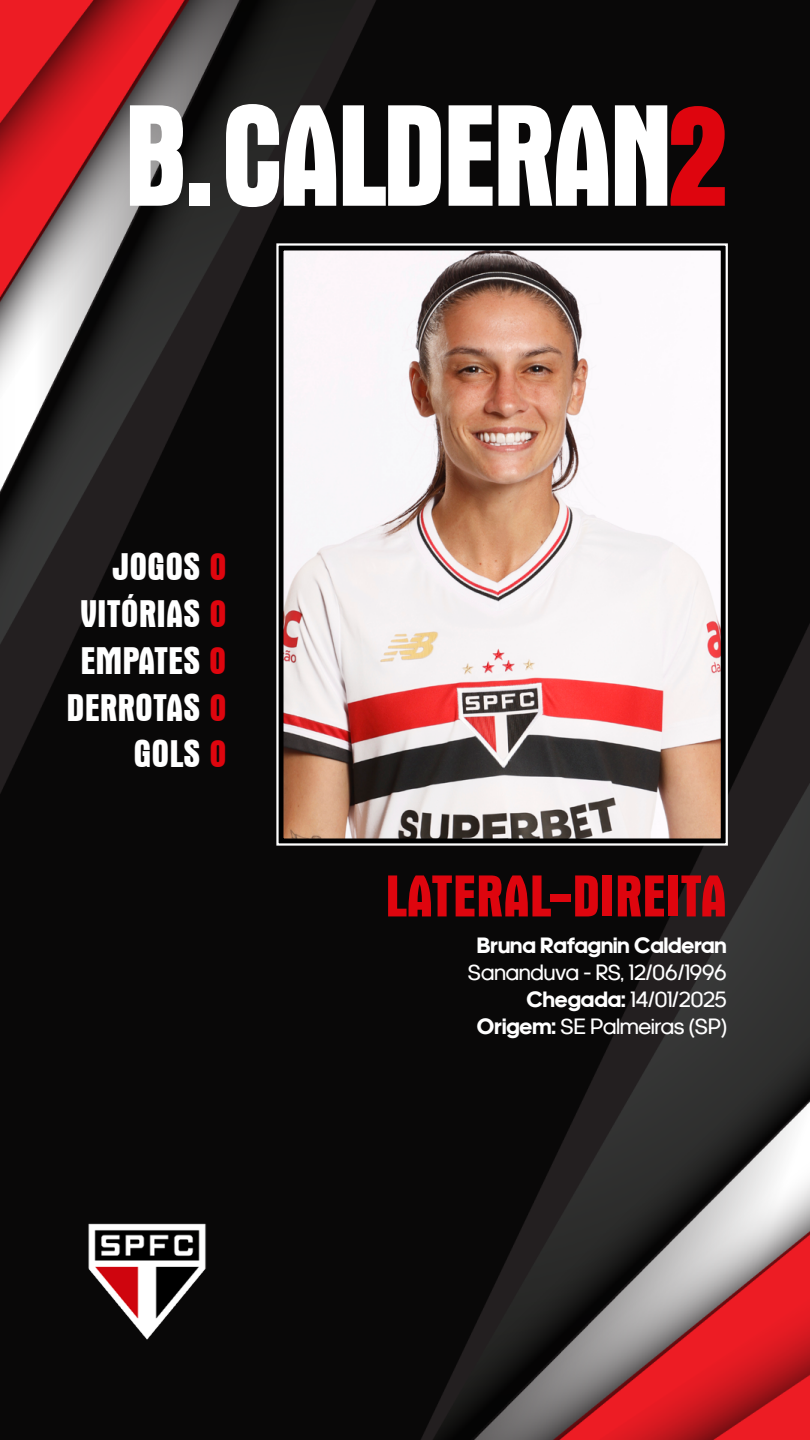
<style>
.page{position:relative;width:810px;height:1440px;background:#fff}
.page>*{position:absolute;margin:0;border:0;box-sizing:border-box;transform-origin:0 0}
.t1{font:700 condensed 147px "Aurora BT";letter-spacing:-.03em;color:#fff;scale:.95 1}
.t2{font:700 condensed 60px "Aurora BT";color:#de050e}
.t3{font:700 condensed 39px/46.8px "Aurora BT";color:#fff;text-align:right}
.t4{font:22.5px/27px "adineue PRO Regular Web";color:#fff;text-align:right}
.t5{font:22.5px "adineue PRO Bold Web";color:#fff}
.s1{color:#de050e}
.s2{font-family:"adineue PRO Bold Web"}
</style>
<div class="page">
<img style="left:0;top:0;width:810px;height:1440px">
<img style="left:285px;top:251px;width:435px;height:586px">
<div style="left:278px;top:244px;width:449px;height:600px;border:6px solid #000"></div>
<div style="left:276px;top:243px;width:452px;height:603px;border:2px solid #fff"></div>
<img style="left:88px;top:1222px;width:118px;height:120px">
<h1 class="t1" style="left:124px;top:72px;width:636px">B.CALDERAN<span class="s1">2</span></h1>
<h3 class="t3" style="left:67px;top:544px;width:161px">JOGOS <span class="s1">0<br></span>VITÓRIAS <span class="s1">0<br></span>EMPATES <span class="s1">0<br></span>DERROTAS <span class="s1">0<br></span>GOLS <span class="s1">0</span></h3>
<h2 class="t2" style="left:385px;top:862px;width:343px">LATERAL-DIREITA</h2>
<p class="t5" style="left:477px;top:932px;width:251px">Bruna Rafagnin Calderan</p>
<p class="t4" style="left:468px;top:959px;width:260px">Sananduva - RS, 12/06/1996<br><span class="s2">Chegada:</span> 14/01/2025<br><span class="s2">Origem:</span> SE Palmeiras (SP)</p>
</div>
